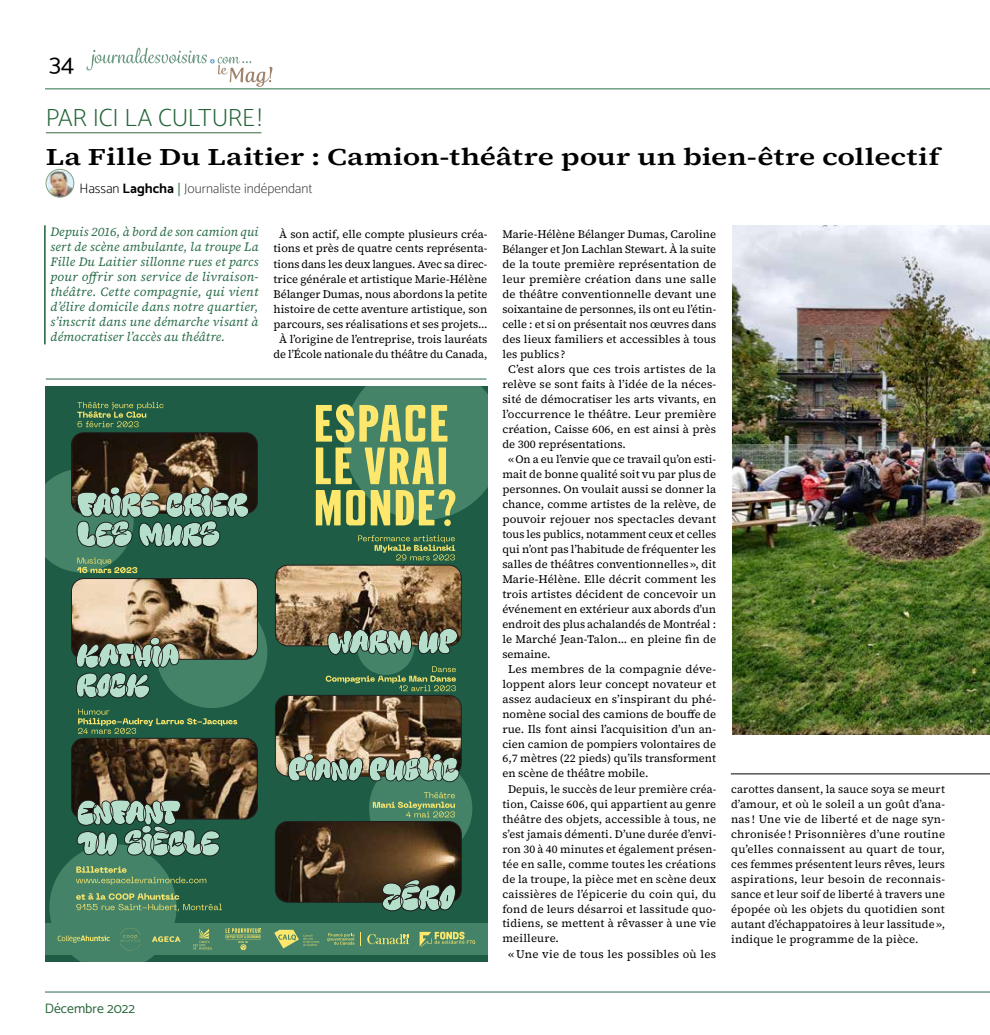
<style>
.page{position:relative;width:990px;height:1035px;background:#fff}
.page>*{position:absolute;margin:0;border:0;box-sizing:border-box;transform-origin:0 0}
.t1{font:200 25px "Catamaran";letter-spacing:-.015em;color:#266539}
.t2{font:25px "Catamaran";color:#000}
.t3{font:600 24px "Source Serif 4";color:#000;scale:1.25 1}
.t4{font:200 13.75px "Catamaran";letter-spacing:-.005em;color:#414042}
.t5{font:13.75px "Catamaran";color:#266539}
.t6{font:italic 12.5px/15px "Source Serif 4";letter-spacing:.015em;color:#2a6d4a;text-align:justify}
.t7{font:11.25px/15px "Source Serif 4";color:#000;text-align:center}
.t8{font:11.25px "Source Serif 4";letter-spacing:.02em;color:#000}
.s1{color:#000}
.s2{font-weight:700;color:#000}
.s3{font-family:"Source Serif 4";font-weight:400;color:#266539}
</style>
<div class="page">
<hr style="left:45px;top:89px;width:945px;height:1px;background:#2a6d4a">
<svg style="left:86px;top:48px;width:186px;height:39px"></svg>
<hr style="left:45px;top:992px;width:945px;height:1px;background:#2a6d4a">
<hr style="left:44px;top:226px;width:1px;height:118px;background:#266539">
<hr style="left:45px;top:226px;width:1px;height:118px;background:#266539">
<div style="left:45px;top:386px;width:443px;height:576px;background:#1f5c45"></div>
<div style="left:45px;top:923px;width:443px;height:32px;background:#458369"></div>
<div style="left:156px;top:597px;width:111px;height:111px;background:#458369;border-radius:50%"></div>
<div style="left:357px;top:617px;width:58px;height:58px;background:#458369;border-radius:50%"></div>
<div style="left:369px;top:757px;width:103px;height:103px;background:#458369;border-radius:50%"></div>
<svg style="left:316px;top:386px;width:172px;height:140px"></svg>
<svg style="left:274px;top:930px;width:45px;height:18px"></svg>
<svg style="left:327px;top:933px;width:28px;height:12px"></svg>
<svg style="left:367px;top:934px;width:42px;height:11px"></svg>
<svg style="left:420px;top:932px;width:55px;height:15px"></svg>
<img style="left:71px;top:434px;width:185px;height:78px">
<div style="left:71px;top:432px;width:187px;height:82px;border:1px solid #221f20;border-radius:12px"></div>
<svg style="left:77px;top:402px;width:86px;height:25px"></svg>
<img style="left:72px;top:579px;width:184px;height:79px">
<div style="left:71px;top:578px;width:187px;height:82px;border:1px solid #221f20;border-radius:13px"></div>
<svg style="left:45px;top:469px;width:204px;height:104px"></svg>
<svg style="left:75px;top:637px;width:105px;height:62px"></svg>
<img style="left:71px;top:738px;width:186px;height:61px">
<div style="left:71px;top:738px;width:187px;height:81px;border:1px solid #221f20;border-radius:13px"></div>
<svg style="left:78px;top:709px;width:159px;height:25px"></svg>
<svg style="left:49px;top:799px;width:212px;height:163px"></svg>
<img style="left:275px;top:565px;width:186px;height:81px">
<div style="left:275px;top:565px;width:187px;height:81px;border:1px solid #221f20;border-radius:13px"></div>
<svg style="left:358px;top:535px;width:97px;height:26px"></svg>
<svg style="left:326px;top:628px;width:132px;height:27px;background:#7c9583"></svg>
<img style="left:275px;top:695px;width:185px;height:80px">
<div style="left:275px;top:695px;width:187px;height:82px;border:1px solid #221f20;border-radius:13px"></div>
<svg style="left:326px;top:666px;width:130px;height:25px"></svg>
<svg style="left:288px;top:754px;width:172px;height:28px;background:#899d8b"></svg>
<img style="left:275px;top:822px;width:185px;height:79px">
<div style="left:275px;top:821px;width:187px;height:82px;border:1px solid #221f20;border-radius:13px"></div>
<svg style="left:373px;top:792px;width:82px;height:25px"></svg>
<svg style="left:382px;top:879px;width:74px;height:33px;background:#728a7b"></svg>
<hr style="left:46px;top:132px;width:215px;height:1px;background:#5e8764">
<hr style="left:46px;top:379px;width:441px;height:1px;background:#2a6d4a">
<img style="left:733px;top:226px;width:257px;height:509px">
<hr style="left:731px;top:774px;width:259px;height:1px;background:#000">
<img style="left:47px;top:170px;width:27px;height:27px">
<div style="left:46px;top:169px;width:28px;height:28px;border:1px solid #85a287;border-radius:50%"></div>
<h1 class="t2" style="left:50px;top:45px;width:26px">34</h1>
<h1 class="t1" style="left:46px;top:99px;width:217px">PAR ICI LA CULTURE!</h1>
<h2 class="t3" style="left:46px;top:141px;width:717px">La Fille Du Laitier : Camion-théâtre pour un bien-être collectif</h2>
<p class="t4" style="left:80px;top:178px;width:234px"><span class="s1">Hassan</span> <span class="s2">Laghcha</span> <span class="s3">|</span> Journaliste indépendant</p>
<p class="t6" style="left:50px;top:225px;width:210px">Depuis 2016, à bord de son camion qui sert de scène ambulante, la troupe La Fille Du Laitier sillonne rues et parcs pour offrir son service de livraison&shy;théâtre. Cette compagnie, qui vient d’élire domicile dans notre quartier, s’inscrit dans une démarche visant à démocratiser l’accès au théâtre.</p>
<p class="t7" style="left:274px;top:226px;width:215px">À son actif, elle compte plusieurs créa&shy;tions et près de quatre cents représenta&shy;tions dans les deux langues. Avec sa direc&shy;trice générale et artistique Marie-Hélène Bélanger Dumas, nous abordons la petite histoire de cette aventure artistique, son parcours, ses réalisations et ses projets...<br>À l’origine de l’entreprise, trois lauréats de l’École nationale du théâtre du Canada,</p>
<p class="t7" style="left:502px;top:226px;width:215px">Marie-Hélène Bélanger Dumas, Caroline</p>
<p class="t7" style="left:502px;top:241px;width:215px">Bélanger et Jon Lachlan Stewart. À la suite</p>
<p class="t7" style="left:502px;top:256px;width:215px">de la toute première représentation de</p>
<p class="t7" style="left:502px;top:271px;width:215px">leur première création dans une salle</p>
<p class="t7" style="left:502px;top:286px;width:215px">de théâtre conventionnelle devant une</p>
<p class="t7" style="left:502px;top:301px;width:215px">soixantaine de personnes, ils ont eu l’étin-</p>
<p class="t7" style="left:502px;top:316px;width:215px">celle : et si on présentait nos œuvres dans</p>
<p class="t7" style="left:502px;top:331px;width:215px">des lieux familiers et accessibles à tous</p>
<p class="t7" style="left:502px;top:346px;width:64px">les publics ?</p>
<p class="t7" style="left:508px;top:361px;width:210px">C’est alors que ces trois artistes de la</p>
<p class="t7" style="left:502px;top:376px;width:215px">relève se sont faits à l’idée de la néces-</p>
<p class="t7" style="left:502px;top:391px;width:215px">sité de démocratiser les arts vivants, en</p>
<p class="t7" style="left:502px;top:406px;width:215px">l’occurrence le théâtre. Leur première</p>
<p class="t7" style="left:502px;top:421px;width:215px">création, Caisse 606, en est ainsi à près</p>
<p class="t7" style="left:502px;top:436px;width:125px">de 300 représentations.</p>
<p class="t7" style="left:508px;top:451px;width:210px">« On a eu l’envie que ce travail qu’on esti-</p>
<p class="t7" style="left:502px;top:466px;width:215px">mait de bonne qualité soit vu par plus de</p>
<p class="t7" style="left:502px;top:481px;width:215px">personnes. On voulait aussi se donner la</p>
<p class="t7" style="left:502px;top:496px;width:215px">chance, comme artistes de la relève, de</p>
<p class="t7" style="left:502px;top:511px;width:215px">pouvoir rejouer nos spectacles devant</p>
<p class="t7" style="left:502px;top:526px;width:215px">tous les publics, notamment ceux et celles</p>
<p class="t7" style="left:502px;top:541px;width:215px">qui n’ont pas l’habitude de fréquenter les</p>
<p class="t7" style="left:502px;top:556px;width:215px">salles de théâtres conventionnelles », dit</p>
<p class="t7" style="left:502px;top:571px;width:215px">Marie-Hélène. Elle décrit comment les</p>
<p class="t7" style="left:502px;top:586px;width:215px">trois artistes décident de concevoir un</p>
<p class="t7" style="left:502px;top:601px;width:215px">événement en extérieur aux abords d’un</p>
<p class="t7" style="left:502px;top:616px;width:215px">endroit des plus achalandés de Montréal :</p>
<p class="t7" style="left:502px;top:631px;width:215px">le Marché Jean-Talon… en pleine fin de</p>
<p class="t7" style="left:502px;top:646px;width:50px">semaine.</p>
<p class="t7" style="left:508px;top:661px;width:210px">Les membres de la compagnie déve-</p>
<p class="t7" style="left:502px;top:676px;width:215px">loppent alors leur concept novateur et</p>
<p class="t7" style="left:502px;top:691px;width:215px">assez audacieux en s’inspirant du phé-</p>
<p class="t7" style="left:502px;top:706px;width:215px">nomène social des camions de bouffe de</p>
<p class="t7" style="left:502px;top:721px;width:215px">rue. Ils font ainsi l’acquisition d’un an-</p>
<p class="t7" style="left:502px;top:736px;width:215px">cien camion de pompiers volontaires de</p>
<p class="t7" style="left:502px;top:751px;width:215px">6,7 mètres (22 pieds) qu’ils transforment</p>
<p class="t7" style="left:502px;top:766px;width:148px">en scène de théâtre mobile.</p>
<p class="t7" style="left:508px;top:781px;width:210px">Depuis, le succès de leur première créa-</p>
<p class="t7" style="left:502px;top:796px;width:215px">tion, Caisse 606, qui appartient au genre</p>
<p class="t7" style="left:502px;top:811px;width:215px">théâtre des objets, accessible à tous, ne</p>
<p class="t7" style="left:502px;top:826px;width:215px">s’est jamais démenti. D’une durée d’envi-</p>
<p class="t7" style="left:502px;top:841px;width:215px">ron 30 à 40 minutes et également présen-</p>
<p class="t7" style="left:502px;top:856px;width:215px">tée en salle, comme toutes les créations</p>
<p class="t7" style="left:502px;top:871px;width:215px">de la troupe, la pièce met en scène deux</p>
<p class="t7" style="left:502px;top:886px;width:215px">caissières de l’épicerie du coin qui, du</p>
<p class="t7" style="left:502px;top:901px;width:215px">fond de leurs désarroi et lassitude quo-</p>
<p class="t7" style="left:502px;top:916px;width:215px">tidiens, se mettent à rêvasser à une vie</p>
<p class="t7" style="left:502px;top:931px;width:58px">meilleure.</p>
<p class="t8" style="left:508px;top:946px;width:210px">« Une vie de tous les possibles où les</p>
<p class="t7" style="left:731px;top:781px;width:215px;text-align:justify">carottes dansent, la sauce soya se meurt d’amour, et où le soleil a un goût d’ana&shy;nas ! Une vie de liberté et de nage syn&shy;chronisée ! Prisonnières d’une routine qu’elles connaissent au quart de tour, ces femmes présentent leurs rêves, leurs aspirations, leur besoin de reconnais&shy;sance et leur soif de liberté à travers une épopée où les objets du quotidien sont autant d’échappatoires à leur lassitude », indique le programme de la pièce.</p>
<p class="t5" style="left:45px;top:997px;width:92px">Décembre 2022</p>
</div>
